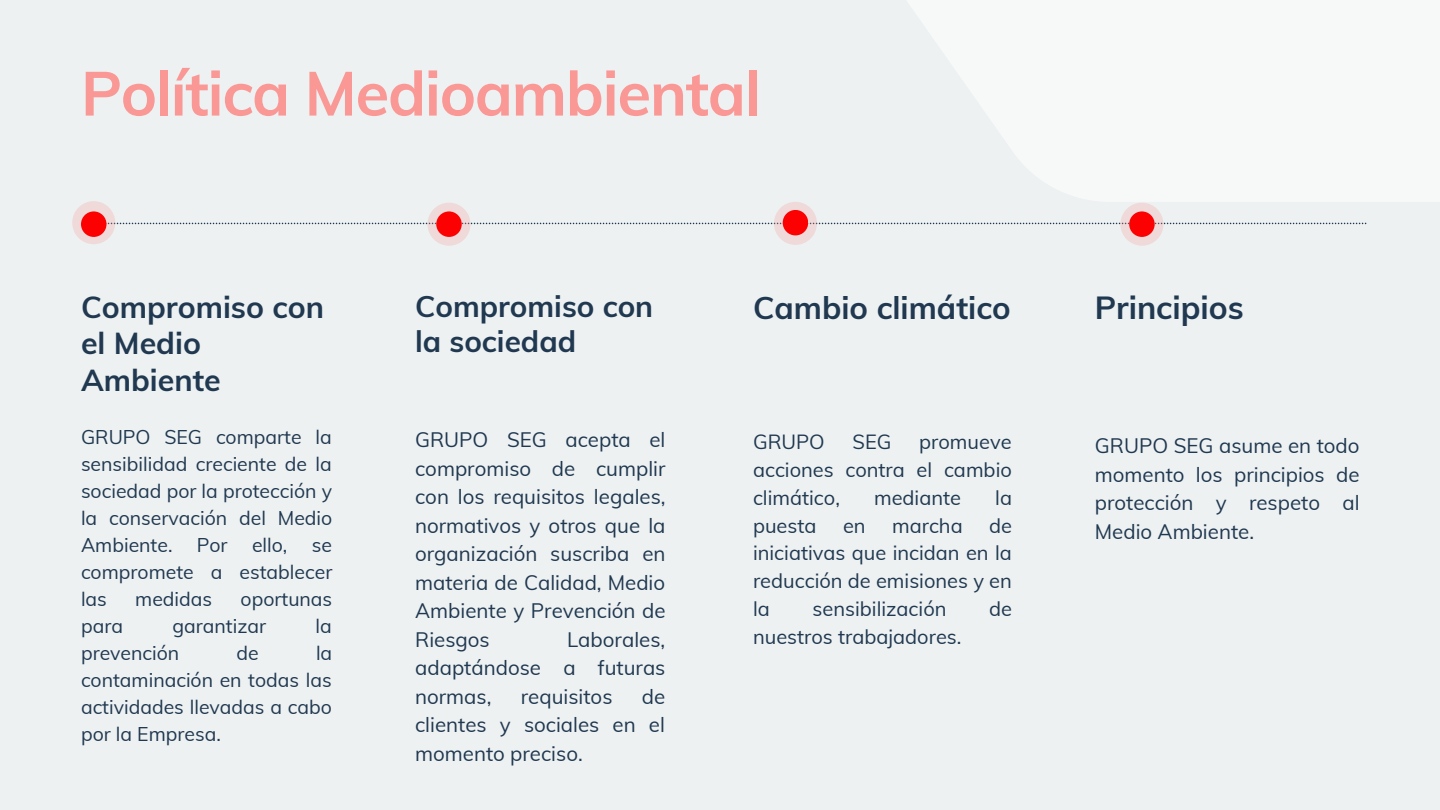
<style>
.page{position:relative;width:1440px;height:810px;background:#edf1f2}
.page>*{position:absolute;margin:0;border:0;box-sizing:border-box;transform-origin:0 0}
.t1{font:700 61.5px "Muli";letter-spacing:-.02em;color:#fa9896}
.t2{font:700 32px "Muli";color:#203850}
.t3{font:700 31.3px "Muli";color:#203850}
.t4{font:700 30.4px/36.3px "Muli";color:#203850}
.t5{font:700 29.7px/35.2px "Muli";color:#203850}
.t6{font:20.5px/28.5px "Muli";color:#203850;text-align:justify}
.t7{font:20.1px/27.8px "Muli";color:#203850;text-align:justify}
.t8{font:19.5px/27px "Muli";color:#203850;text-align:justify}
</style>
<div class="page">
<svg style="left:115px;top:223px;width:1251px;height:1px"></svg>
<div style="left:72px;top:201px;width:43px;height:43px;background:#f0d9d9;border-radius:50%"></div>
<div style="left:81px;top:211px;width:25px;height:26px;background:#fc0102;border-radius:50%"></div>
<svg style="left:427px;top:203px;width:44px;height:43px"></svg>
<div style="left:436px;top:211px;width:26px;height:26px;background:#fc0102;border-radius:50%"></div>
<svg style="left:774px;top:202px;width:43px;height:43px"></svg>
<div style="left:783px;top:210px;width:25px;height:25px;background:#fc0102;border-radius:50%"></div>
<div style="left:1120px;top:203px;width:43px;height:43px;background:#f0d9d9;border-radius:50%"></div>
<div style="left:1129px;top:211px;width:26px;height:26px;background:#fc0102;border-radius:50%"></div>
<div style="left:880px;top:0;width:560px;height:202px;background:#f7f9f9"></div>
<h1 class="t1" style="left:81px;top:54px;width:681px">Política Medioambiental</h1>
<h3 class="t4" style="left:81px;top:288px;width:245px">Compromiso con el Medio<br>Ambiente</h3>
<p class="t8" style="left:81px;top:424px;width:253px">GRUPO SEG comparte la sensibilidad creciente de la sociedad por la protección y la conservación del Medio Ambiente.</p>
<p class="t8" style="left:197px;top:532px;width:32px">Por</p>
<p class="t8" style="left:252px;top:532px;width:37px">ello,</p>
<p class="t8" style="left:81px;top:532px;width:253px;text-indent:231px">se compromete a establecer las</p>
<p class="t8" style="left:135px;top:586px;width:78px">medidas</p>
<p class="t8" style="left:241px;top:586px;width:93px">oportunas</p>
<p class="t8" style="left:81px;top:613px;width:44px">para</p>
<p class="t8" style="left:172px;top:613px;width:95px">garantizar</p>
<p class="t8" style="left:315px;top:613px;width:18px">la</p>
<p class="t8" style="left:81px;top:640px;width:100px">prevención</p>
<p class="t8" style="left:237px;top:640px;width:24px">de</p>
<p class="t8" style="left:81px;top:640px;width:253px;text-indent:235px">la contaminación en todas las actividades llevadas a cabo por la Empresa.</p>
<h3 class="t5" style="left:415px;top:288px;width:240px">Compromiso con la sociedad</h3>
<p class="t6" style="left:415px;top:425px;width:252px">GRUPO SEG acepta el compromiso de cumplir con los requisitos legales, normativos y otros que la organización suscriba en materia de Calidad, Medio Ambiente y Prevención de Riesgos</p>
<p class="t6" style="left:415px;top:625px;width:252px;text-indent:152px">Laborales, adaptándose a futuras normas,</p>
<p class="t6" style="left:415px;top:682px;width:252px;text-indent:227px">de clientes y sociales en el momento preciso.</p>
<p class="t6" style="left:521px;top:682px;width:93px">requisitos</p>
<h3 class="t3" style="left:753px;top:287px;width:259px">Cambio climático</h3>
<p class="t7" style="left:753px;top:428px;width:73px">GRUPO</p>
<p class="t7" style="left:853px;top:428px;width:40px">SEG</p>
<p class="t7" style="left:753px;top:428px;width:260px;text-indent:166px">promueve acciones contra el cambio climático,</p>
<p class="t7" style="left:874px;top:483px;width:89px">mediante</p>
<p class="t7" style="left:995px;top:483px;width:18px">la</p>
<p class="t7" style="left:753px;top:511px;width:65px">puesta</p>
<p class="t7" style="left:843px;top:511px;width:24px">en</p>
<p class="t7" style="left:892px;top:511px;width:72px">marcha</p>
<p class="t7" style="left:753px;top:511px;width:261px;text-indent:236px">de iniciativas que incidan en la reducción de emisiones y en la</p>
<p class="t7" style="left:813px;top:594px;width:135px">sensibilización</p>
<p class="t7" style="left:989px;top:594px;width:24px">de</p>
<p class="t7" style="left:753px;top:622px;width:210px">nuestros trabajadores.</p>
<h2 class="t2" style="left:1095px;top:287px;width:151px">Principios</h2>
<p class="t6" style="left:1095px;top:431px;width:266px">GRUPO SEG asume en todo momento los principios de protección y respeto al Medio Ambiente.</p>
</div>
